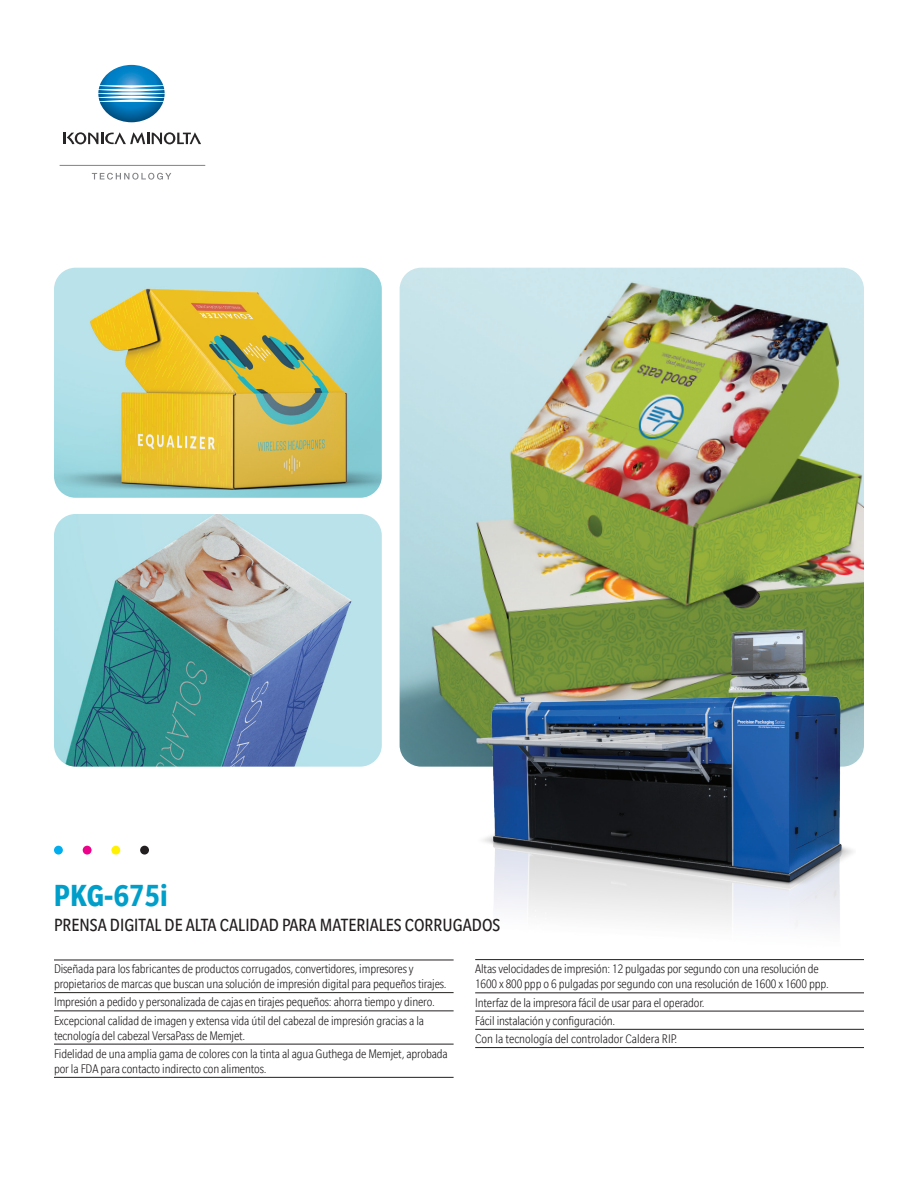
<style>
.page{position:relative;width:918px;height:1188px;background:#fff}
.page>*{position:absolute;margin:0;border:0;box-sizing:border-box;transform-origin:0 0}
.t1{font:700 condensed 33px "Slate";letter-spacing:.005em;color:#009fca}
.Product_Description{font:condensed 19.2px "Slate";color:#231f20}
.Spec_Sheet_Front_Bul{font:300 condensed 13.5px/15px "Slate";letter-spacing:-.01em;color:#231f20}
</style>
<div class="page">
<img style="left:400px;top:268px;width:464px;height:499px">
<img style="left:54px;top:268px;width:328px;height:230px">
<img style="left:54px;top:514px;width:328px;height:253px">
<img style="left:462px;top:624px;width:394px;height:425px">
<hr style="left:475px;top:959px;width:389px;height:1px;background:#231f20">
<hr style="left:475px;top:993px;width:389px;height:1px;background:#231f20">
<hr style="left:475px;top:1011px;width:389px;height:1px;background:#231f20">
<hr style="left:475px;top:1029px;width:389px;height:1px;background:#231f20">
<hr style="left:475px;top:1047px;width:389px;height:1px;background:#231f20">
<hr style="left:54px;top:960px;width:400px;height:1px;background:#231f20">
<hr style="left:54px;top:992px;width:400px;height:1px;background:#231f20">
<hr style="left:54px;top:1011px;width:400px;height:1px;background:#231f20">
<hr style="left:54px;top:1044px;width:400px;height:1px;background:#231f20">
<hr style="left:54px;top:1077px;width:400px;height:1px;background:#231f20">
<svg style="left:54px;top:846px;width:9px;height:9px"></svg>
<svg style="left:83px;top:846px;width:9px;height:9px"></svg>
<svg style="left:111px;top:846px;width:9px;height:9px"></svg>
<svg style="left:140px;top:846px;width:9px;height:9px"></svg>
<img style="left:98px;top:65px;width:67px;height:57px">
<svg style="left:64px;top:132px;width:137px;height:12px"></svg>
<hr style="left:60px;top:165px;width:145px;height:1px;background:#808285">
<svg style="left:92px;top:173px;width:79px;height:7px"></svg>
<p class="t1" style="left:54px;top:878px;width:115px">PKG-675i</p>
<p class="Product_Description" style="left:54px;top:915px;width:448px">PRENSA DIGITAL DE ALTA CALIDAD PARA MATERIALES CORRUGADOS</p>
<p class="Spec_Sheet_Front_Bul" style="left:54px;top:961px;width:394px">Diseñada para los fabricantes de productos corrugados, convertidores, impresores y propietarios de marcas que buscan una solución de impresión digital para pequeños tirajes.</p>
<p class="Spec_Sheet_Front_Bul" style="left:54px;top:995px;width:382px">Impresión a pedido y personalizada de cajas en tirajes pequeños: ahorra tiempo y dinero.</p>
<p class="Spec_Sheet_Front_Bul" style="left:54px;top:1013px;width:372px">Excepcional calidad de imagen y extensa vida útil del cabezal de impresión gracias a la tecnología del cabezal VersaPass de Memjet.</p>
<p class="Spec_Sheet_Front_Bul" style="left:54px;top:1046px;width:395px">Fidelidad de una amplia gama de colores con la tinta al agua Guthega de Memjet, aprobada por la FDA para contacto indirecto con alimentos.</p>
<p class="Spec_Sheet_Front_Bul" style="left:475px;top:962px;width:355px">Altas velocidades de impresión: 12 pulgadas por segundo con una resolución de<br>1600 x 800 ppp o 6 pulgadas por segundo con una resolución de 1600 x 1600 ppp.</p>
<p class="Spec_Sheet_Front_Bul" style="left:475px;top:995px;width:231px">Interfaz de la impresora fácil de usar para el operador.</p>
<p class="Spec_Sheet_Front_Bul" style="left:475px;top:1013px;width:142px">Fácil instalación y configuración.</p>
<p class="Spec_Sheet_Front_Bul" style="left:475px;top:1031px;width:204px">Con la tecnología del controlador Caldera RIP.</p>
</div>
